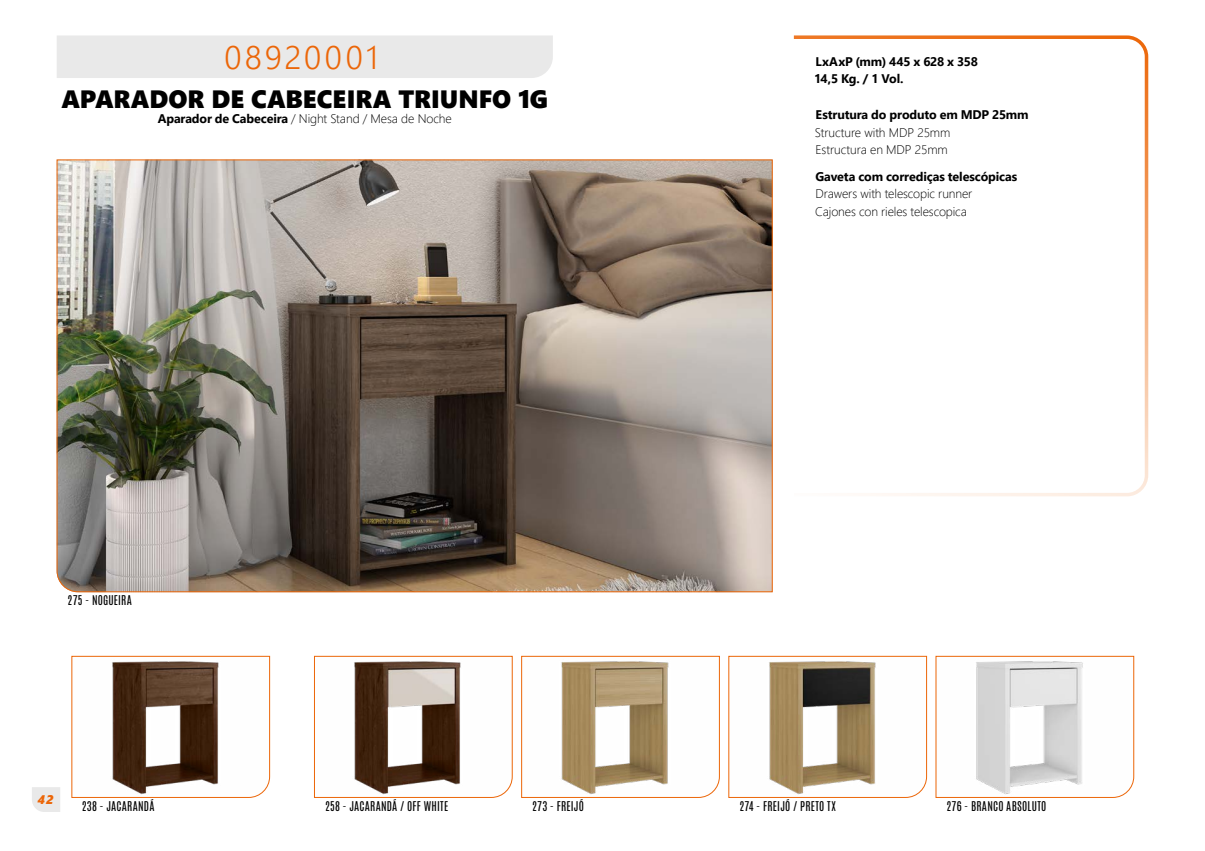
<style>
.page{position:relative;width:1205px;height:851px;background:#fff}
.page>*{position:absolute;margin:0;border:0;box-sizing:border-box;transform-origin:0 0}
.t1{font:300 32.5px "Segoe UI";letter-spacing:.095em;color:#ec6608}
.t2{font:25px "Segoe UI Black";color:#000}
.t3{font:300 12.5px/17.5px "Segoe UI";letter-spacing:-.01em;color:#000}
.t4{font:700 12.5px/17.5px "Segoe UI";letter-spacing:-.01em;color:#000}
.t5{font:italic 12.5px "Segoe UI Black";color:#ec6608}
.t6{font:11.25px "Antonio";letter-spacing:.015em;color:#000}
.s1{font-weight:700}
</style>
<div class="page">
<svg style="left:793px;top:35px;width:356px;height:462px"></svg>
<svg style="left:935px;top:655px;width:199px;height:143px"></svg>
<svg style="left:71px;top:655px;width:199px;height:143px"></svg>
<svg style="left:314px;top:655px;width:199px;height:143px"></svg>
<svg style="left:521px;top:655px;width:199px;height:143px"></svg>
<svg style="left:728px;top:655px;width:199px;height:143px"></svg>
<img style="left:56px;top:159px;width:717px;height:433px">
<div style="left:57px;top:35px;width:496px;height:43px;background:#e9e9e9"></div>
<svg style="left:32px;top:787px;width:28px;height:24px"></svg>
<h1 class="t1" style="left:224px;top:26px;width:155px">08920001</h1>
<h2 class="t2" style="left:61px;top:81px;width:488px">APARADOR DE CABECEIRA TRIUNFO 1G</h2>
<p class="t3" style="left:158px;top:108px;width:295px"><span class="s1">Aparador de Cabeceira</span> / Night Stand / Mesa de Noche</p>
<p class="t4" style="left:814px;top:52px;width:165px">LxAxP (mm) 445 x 628 x 358<br>14,5 Kg. / 1 Vol.</p>
<p class="t4" style="left:815px;top:105px;width:215px">Estrutura do produto em MDP 25mm</p>
<p class="t3" style="left:815px;top:122px;width:137px">Structure with MDP 25mm<br>Estructura en MDP 25mm</p>
<p class="t4" style="left:815px;top:167px;width:203px">Gaveta com corrediças telescópicas</p>
<p class="t3" style="left:815px;top:184px;width:159px">Drawers with telescopic runner<br>Cajones con rieles telescopica</p>
<p class="t6" style="left:68px;top:592px;width:66px">275 - NOGUEIRA</p>
<p class="t5" style="left:38px;top:790px;width:17px">42</p>
<p class="t6" style="left:82px;top:797px;width:74px">238 - JACARANDÁ</p>
<p class="t6" style="left:325px;top:797px;width:125px">258 - JACARANDÁ / OFF WHITE</p>
<p class="t6" style="left:532px;top:797px;width:53px">273 - FREIJÓ</p>
<p class="t6" style="left:739px;top:797px;width:98px">274 - FREIJÓ / PRETO TX</p>
<p class="t6" style="left:946px;top:797px;width:101px">276 - BRANCO ABSOLUTO</p>
</div>
